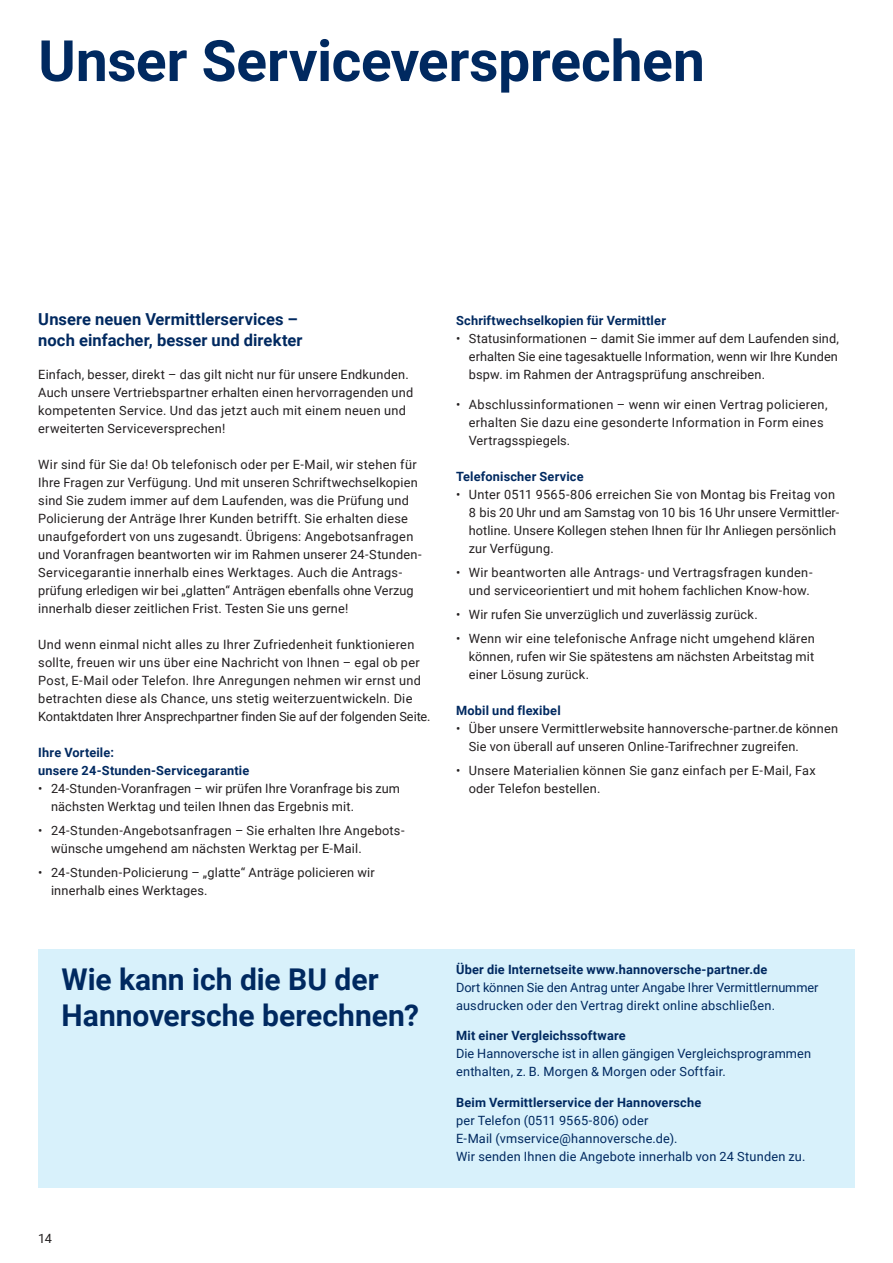
<style>
.page{position:relative;width:893px;height:1263px;background:#fff}
.page>*{position:absolute;margin:0;border:0;box-sizing:border-box;transform-origin:0 0}
.t1{font:700 57px "Roboto";letter-spacing:-.005em;color:#002960}
.t2{font:700 30px/36px "Roboto";color:#002960}
.t3{font:700 16.5px/21px "Roboto";letter-spacing:.005em;color:#002960}
.t4{font:12.75px/18px "Roboto";letter-spacing:.015em;color:#231f20}
.t5{font:12.75px/18px "Roboto";letter-spacing:.01em;color:#002960}
.t6{font:700 12.75px/18px "Roboto";letter-spacing:.015em;color:#002960}
</style>
<div class="page">
<div style="left:38px;top:949px;width:817px;height:239px;background:#d8f1fb"></div>
<h1 class="t1" style="left:38px;top:21px;width:668px">Unser Serviceversprechen</h1>
<p class="t3" style="left:38px;top:308px;width:266px">Unsere neuen Vermittlerservices – noch einfacher, besser und direkter</p>
<p class="t4" style="left:38px;top:365px;width:376px">Einfach, besser, direkt – das gilt nicht nur für unsere Endkunden.<br>Auch unsere Vertriebspartner erhalten einen hervorragenden und kompetenten Service. Und das jetzt auch mit einem neuen und erweiterten Serviceversprechen!</p>
<p class="t4" style="left:38px;top:455px;width:385px">Wir sind für Sie da! Ob telefonisch oder per E-Mail, wir stehen für Ihre Fragen zur Verfügung. Und mit unseren Schriftwechselkopien sind Sie zudem immer auf dem Laufenden, was die Prüfung und Policierung der Anträge Ihrer Kunden betrifft. Sie erhalten diese unaufgefordert von uns zugesandt. Übrigens: Angebotsanfragen und Voranfragen beantworten wir im Rahmen unserer 24-Stunden-Servicegarantie innerhalb eines Werktages. Auch die Antrags&shy;prüfung erledigen wir bei „glatten“ Anträgen ebenfalls ohne Verzug innerhalb dieser zeitlichen Frist. Testen Sie uns gerne!</p>
<p class="t4" style="left:38px;top:635px;width:394px">Und wenn einmal nicht alles zu Ihrer Zufriedenheit funktionieren sollte, freuen wir uns über eine Nachricht von Ihnen – egal ob per Post, E-Mail oder Telefon. Ihre Anregungen nehmen wir ernst und betrachten diese als Chance, uns stetig weiterzuentwickeln. Die Kontaktdaten Ihrer Ansprechpartner finden Sie auf der folgenden Seite.</p>
<p class="t6" style="left:38px;top:743px;width:212px">Ihre Vorteile:<br>unsere 24-Stunden-Servicegarantie</p>
<p class="t4" style="left:51px;top:779px;width:350px;text-indent:-13px">• 24-Stunden-Voranfragen – wir prüfen Ihre Voranfrage bis zum nächsten Werktag und teilen Ihnen das Ergebnis mit.</p>
<p class="t4" style="left:51px;top:821px;width:354px;text-indent:-13px">• 24-Stunden-Angebotsanfragen – Sie erhalten Ihre Angebots&shy;wünsche umgehend am nächsten Werktag per E-Mail.</p>
<p class="t4" style="left:51px;top:863px;width:325px;text-indent:-13px">• 24-Stunden-Policierung – „glatte“ Anträge policieren wir innerhalb eines Werktages.</p>
<p class="t6" style="left:456px;top:311px;width:211px">Schriftwechselkopien für Vermittler</p>
<p class="t4" style="left:469px;top:329px;width:372px;text-align:justify;text-indent:-13px">• Statusinformationen – damit Sie immer auf dem Laufenden sind, erhalten Sie eine tagesaktuelle Information, wenn wir Ihre Kunden bspw. im Rahmen der Antragsprüfung anschreiben.</p>
<p class="t4" style="left:469px;top:395px;width:360px;text-indent:-13px">• Abschlussinformationen – wenn wir einen Vertrag policieren, erhalten Sie dazu eine gesonderte Information in Form eines<br>Vertragsspiegels.</p>
<p class="t6" style="left:456px;top:467px;width:129px">Telefonischer Service</p>
<p class="t4" style="left:469px;top:485px;width:372px;text-indent:-13px">• Unter 0511 9565-806 erreichen Sie von Montag bis Freitag von 8 bis 20 Uhr und am Samstag von 10 bis 16 Uhr unsere Vermittler&shy;hotline. Unsere Kollegen stehen Ihnen für Ihr Anliegen persönlich zur Verfügung.</p>
<p class="t4" style="left:456px;top:563px;width:358px;text-align:right">• Wir beantworten alle Antrags- und Vertragsfragen kunden&shy;und serviceorientiert und mit hohem fachlichen Know-how.</p>
<p class="t4" style="left:456px;top:605px;width:303px">• Wir rufen Sie unverzüglich und zuverlässig zurück.</p>
<p class="t4" style="left:469px;top:629px;width:348px;text-align:justify;text-indent:-13px">• Wenn wir eine telefonische Anfrage nicht umgehend klären können, rufen wir Sie spätestens am nächsten Arbeitstag mit einer Lösung zurück.</p>
<p class="t6" style="left:456px;top:701px;width:106px">Mobil und flexibel</p>
<p class="t4" style="left:469px;top:719px;width:371px;text-indent:-13px">• Über unsere Vermittlerwebsite hannoversche-partner.de können<br>Sie von überall auf unseren Online-Tarifrechner zugreifen.</p>
<p class="t4" style="left:469px;top:761px;width:349px;text-indent:-13px">• Unsere Materialien können Sie ganz einfach per E-Mail, Fax oder Telefon bestellen.</p>
<h2 class="t2" style="left:62px;top:960px;width:359px">Wie kann ich die BU der<br>Hannoversche berechnen?</h2>
<p class="t6" style="left:456px;top:960px;width:313px">Über die Internetseite www.hannoversche-partner.de</p>
<p class="t5" style="left:456px;top:978px;width:364px">Dort können Sie den Antrag unter Angabe Ihrer Vermittlernummer ausdrucken oder den Vertrag direkt online abschließen.</p>
<p class="t6" style="left:456px;top:1026px;width:171px">Mit einer Vergleichssoftware</p>
<p class="t5" style="left:456px;top:1044px;width:356px">Die Hannoversche ist in allen gängigen Vergleichsprogrammen enthalten, z. B. Morgen &amp; Morgen oder Softfair.</p>
<p class="t6" style="left:456px;top:1093px;width:247px">Beim Vermittlerservice der Hannoversche</p>
<p class="t5" style="left:456px;top:1111px;width:351px">per Telefon (0511 9565-806) oder<br>E-Mail (vmservice@hannoversche.de).<br>Wir senden Ihnen die Angebote innerhalb von 24 Stunden zu.</p>
<p class="t4" style="left:38px;top:1229px;width:15px">14</p>
</div>
